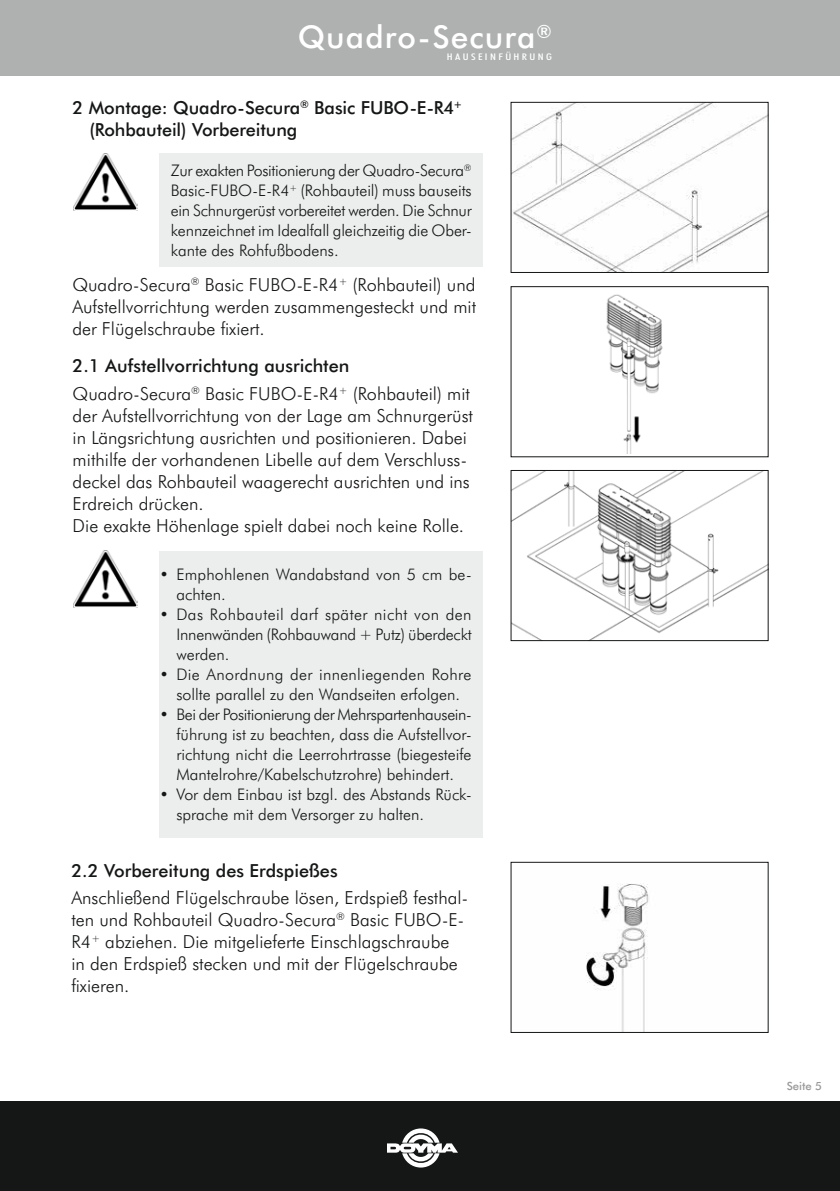
<style>
.page{position:relative;width:840px;height:1191px;background:#fff}
.page>*{position:absolute;margin:0;border:0;box-sizing:border-box;transform-origin:0 0}
.t1{font:500 31.6px "Futura BT";letter-spacing:.035em;color:#fff}
.t2{font:300 18px/22px "Futura BT";color:#151616}
.t3{font:500 18px/22px "Futura BT";letter-spacing:-.005em;color:#151616}
.t4{font:300 16px/20px "Futura BT";color:#151616;text-align:justify}
.t5{font:500 11.2px "Futura BT";color:#999}
.t6{font:500 condensed 9.2px "Futura BT";letter-spacing:.2em;color:#fff;scale:1.3 1}
.s1{font-weight:500}
</style>
<div class="page">
<img style="left:606px;top:294px;width:57px;height:159px">
<div style="left:510px;top:286px;width:258px;height:171px;border:1px solid #151616"></div>
<img style="left:512px;top:472px;width:254px;height:167px">
<div style="left:510px;top:470px;width:258px;height:171px;border:1px solid #151616"></div>
<img style="left:512px;top:104px;width:254px;height:167px">
<div style="left:510px;top:102px;width:258px;height:171px;border:1px solid #151616"></div>
<img style="left:586px;top:883px;width:63px;height:147px">
<div style="left:510px;top:862px;width:258px;height:170px;border:1px solid #151616"></div>
<div style="left:159px;top:551px;width:323px;height:286px;background:#eceded"></div>
<img style="left:73px;top:551px;width:65px;height:56px">
<div style="left:159px;top:153px;width:323px;height:114px;background:#eceded"></div>
<img style="left:73px;top:154px;width:65px;height:56px">
<div style="left:0;top:0;width:839px;height:76px;background:#afb0b0"></div>
<div style="left:0;top:1101px;width:839px;height:90px;background:#151616"></div>
<svg style="left:387px;top:1128px;width:70px;height:39px"></svg>
<h1 class="t1" style="left:298px;top:15px;width:255px">Quadro-Secura<sup>®</sup></h1>
<p class="t6" style="left:446px;top:50px;width:82px">HAUSEINFÜHRUNG</p>
<p class="t3" style="left:89px;top:96px;width:374px;text-indent:-17px">2 Montage: Quadro-Secura<sup>®</sup> Basic FUBO-E-R4<sup>+ </sup>(Rohbauteil) Vorbereitung</p>
<p class="t4" style="left:171px;top:160px;width:302px">Zur exakten Positionierung der Quadro-Secura<sup>® </sup>Basic-FUBO-E-R4<sup>+</sup> (Rohbauteil) muss bauseits ein Schnurgerüst vorbereitet werden. Die Schnur kennzeichnet im Idealfall gleichzeitig die Ober&shy;kante des Rohfußbodens.</p>
<p class="t2" style="left:72px;top:273px;width:405px;text-align:justify">Quadro-Secura<sup>®</sup> Basic FUBO-E-R4<sup>+</sup> (Rohbauteil) und Aufstellvorrichtung werden zusammengesteckt und mit der Flügelschraube fixiert.</p>
<p class="t2" style="left:73px;top:351px;width:398px;line-height:27.6px"><span class="s1">2.1 Aufstellvorrichtung ausrichten<br></span>Quadro-Secura<sup>®</sup> Basic FUBO-E-R4<sup>+</sup> (Rohbauteil) mit</p>
<p class="t2" style="left:73px;top:404px;width:401px">der Aufstellvorrichtung von der Lage am Schnurgerüst in Längsrichtung ausrichten und positionieren. Dabei mithilfe der vorhandenen Libelle auf dem Verschluss&shy;deckel das Rohbauteil waagerecht ausrichten und ins Erdreich drücken.<br>Die exakte Höhenlage spielt dabei noch keine Rolle.</p>
<p class="t4" style="left:176px;top:564px;width:296px;text-indent:-17px">• Emphohlenen Wandabstand von 5 cm be&shy;achten.</p>
<p class="t4" style="left:176px;top:604px;width:296px;text-indent:-17px">• Das Rohbauteil darf später nicht von den Innenwänden (Rohbauwand + Putz) überdeckt werden.</p>
<p class="t4" style="left:159px;top:664px;width:313px;text-align:center">• Die Anordnung der innenliegenden Rohre sollte parallel zu den Wandseiten erfolgen.</p>
<p class="t4" style="left:176px;top:704px;width:297px;text-indent:-17px">• Bei der Positionierung der Mehrspartenhausein&shy;führung ist zu beachten, dass die Aufstellvor&shy;richtung nicht die Leerrohrtrasse (biegesteife Mantelrohre/Kabelschutzrohre) behindert.</p>
<p class="t4" style="left:176px;top:784px;width:296px;text-indent:-17px">• Vor dem Einbau ist bzgl. des Abstands Rück&shy;sprache mit dem Versorger zu halten.</p>
<p class="t3" style="left:71px;top:858px;width:267px">2.2 Vorbereitung des Erdspießes</p>
<p class="t2" style="left:71px;top:886px;width:398px">Anschließend Flügelschraube lösen, Erdspieß festhal&shy;ten und Rohbauteil Quadro-Secura<sup>®</sup> Basic FUBO-E-R4<sup>+</sup> abziehen. Die mitgelieferte Einschlagschraube<br>in den Erdspieß stecken und mit der Flügelschraube fixieren.</p>
<p class="t5" style="left:786px;top:1077px;width:37px">Seite 5</p>
</div>
